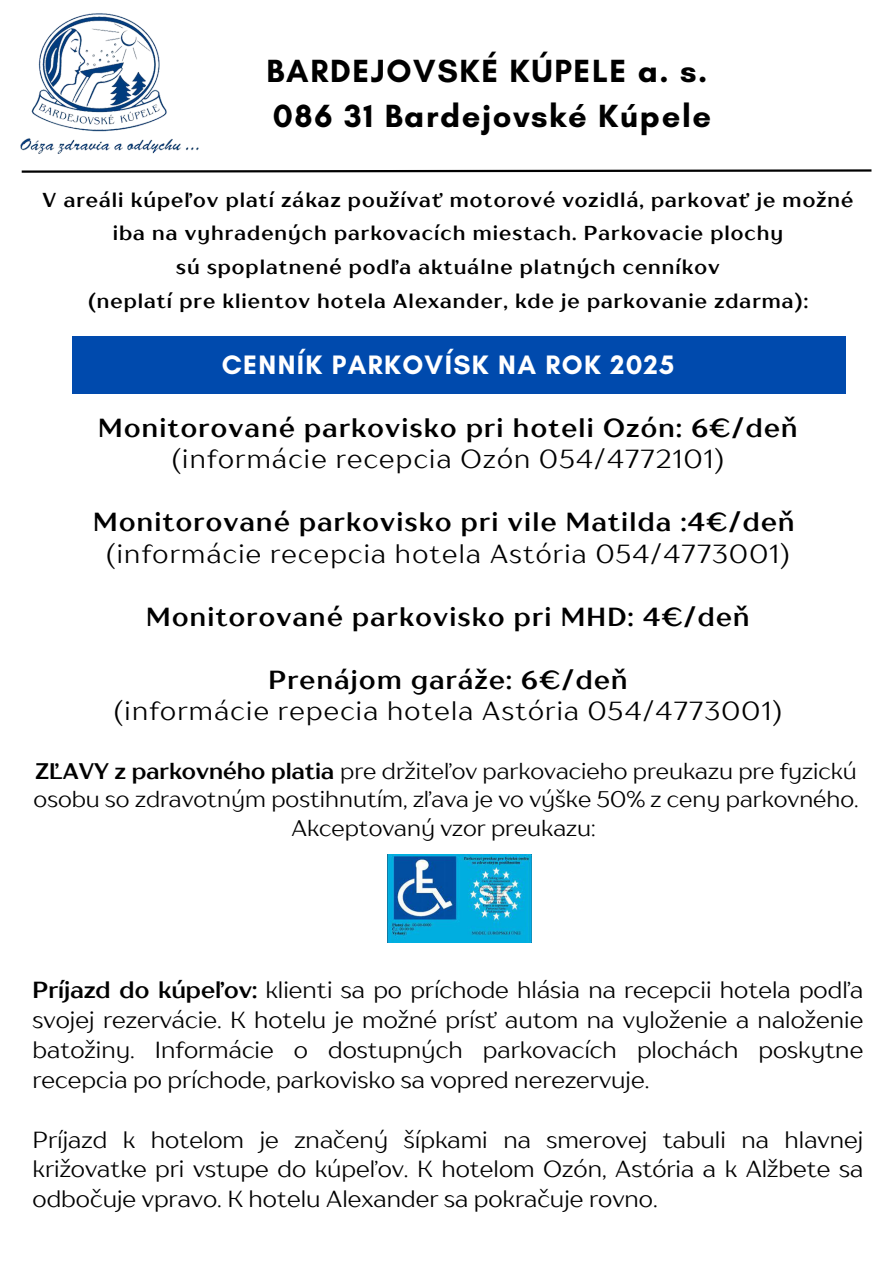
<style>
.page{position:relative;width:893px;height:1263px;background:#fff}
.page>*{position:absolute;margin:0;border:0;box-sizing:border-box;transform-origin:0 0}
.t1{font:700 32.7px/45.6px "Glacial Indifference";letter-spacing:.05em;color:#000}
.t2{font:700 27.15px "Glacial Indifference";letter-spacing:.05em;color:#fff}
.t3{font:26.03px/31.5px "TT Drugs";letter-spacing:.05em;color:#000;text-align:center}
.t4{font:700 26.03px/31.5px "TT Drugs";letter-spacing:.05em;color:#000;text-align:center}
.t5{font:23.17px/29.8px "TT Drugs";color:#000;text-align:justify}
.t6{font:22.5px/28.7px "TT Drugs";color:#000;text-align:center}
.t7{font:700 20.1px/33.8px "TT Drugs";letter-spacing:.05em;color:#000;text-align:center}
.s1{font-weight:400}
.s2{font-weight:700}
</style>
<div class="page">
<div style="left:72px;top:336px;width:774px;height:58px;background:#004aad"></div>
<img style="left:387px;top:855px;width:144px;height:88px">
<img style="left:20px;top:13px;width:179px;height:141px">
<svg style="left:21px;top:169px;width:851px;height:4px"></svg>
<h4 class="t1" style="left:266px;top:47px;width:446px">BARDEJOVSKÉ KÚPELE a. s.<br>086 31 Bardejovské Kúpele</h4>
<p class="t7" style="left:43px;top:182px;width:812px">V areáli kúpeľov platí zákaz používať motorové vozidlá, parkovať je možné iba na vyhradených parkovacích miestach. Parkovacie plochy</p>
<p class="t7" style="left:176px;top:250px;width:545px">sú spoplatnené podľa aktuálne platných cenníkov</p>
<h2 class="t7" style="left:88px;top:283px;width:722px">(neplatí pre klientov hotela Alexander, kde je parkovanie zdarma):</h2>
<h4 class="t2" style="left:222px;top:348px;width:454px">CENNÍK PARKOVÍSK NA ROK 2025</h4>
<p class="t4" style="left:98px;top:411px;width:701px">Monitorované parkovisko pri hoteli Ozón: 6€/deň <span class="s1">(informácie recepcia Ozón 054/4772101)</span></p>
<h1 class="t3" style="left:93px;top:506px;width:703px"><span class="s2">Monitorované parkovisko pri vile Matilda :4€/deň </span>(informácie recepcia hotela Astória 054/4773001)</h1>
<p class="t4" style="left:146px;top:600px;width:605px">Monitorované parkovisko pri MHD: 4€/deň</p>
<p class="t3" style="left:113px;top:663px;width:671px"><span class="s2">Prenájom garáže: 6€/deň<br></span>(informácie repecia hotela Astória 054/4773001)</p>
<h3 class="t6" style="left:34px;top:756px;width:826px"><span class="s2">ZĽAVY z parkovného platia</span> pre držiteľov parkovacieho preukazu pre fyzickú osobu so zdravotným postihnutím, zľava je vo výške 50% z ceny parkovného.<br>Akceptovaný vzor preukazu:</h3>
<h4 class="t5" style="left:33px;top:975px;width:832px"><span class="s2">Príjazd do kúpeľov:</span> klienti sa po príchode hlásia na recepcii hotela podľa svojej rezervácie. K hotelu je možné prísť autom na vyloženie a naloženie batožiny. Informácie o dostupných parkovacích plochách poskytne recepcia po príchode, parkovisko sa vopred nerezervuje.</h4>
<h5 class="t5" style="left:33px;top:1124px;width:832px">Príjazd k hotelom je značený šípkami na smerovej tabuli na hlavnej križovatke pri vstupe do kúpeľov. K hotelom Ozón, Astória a k Alžbete sa odbočuje vpravo. K hotelu Alexander sa pokračuje rovno.</h5>
</div>
